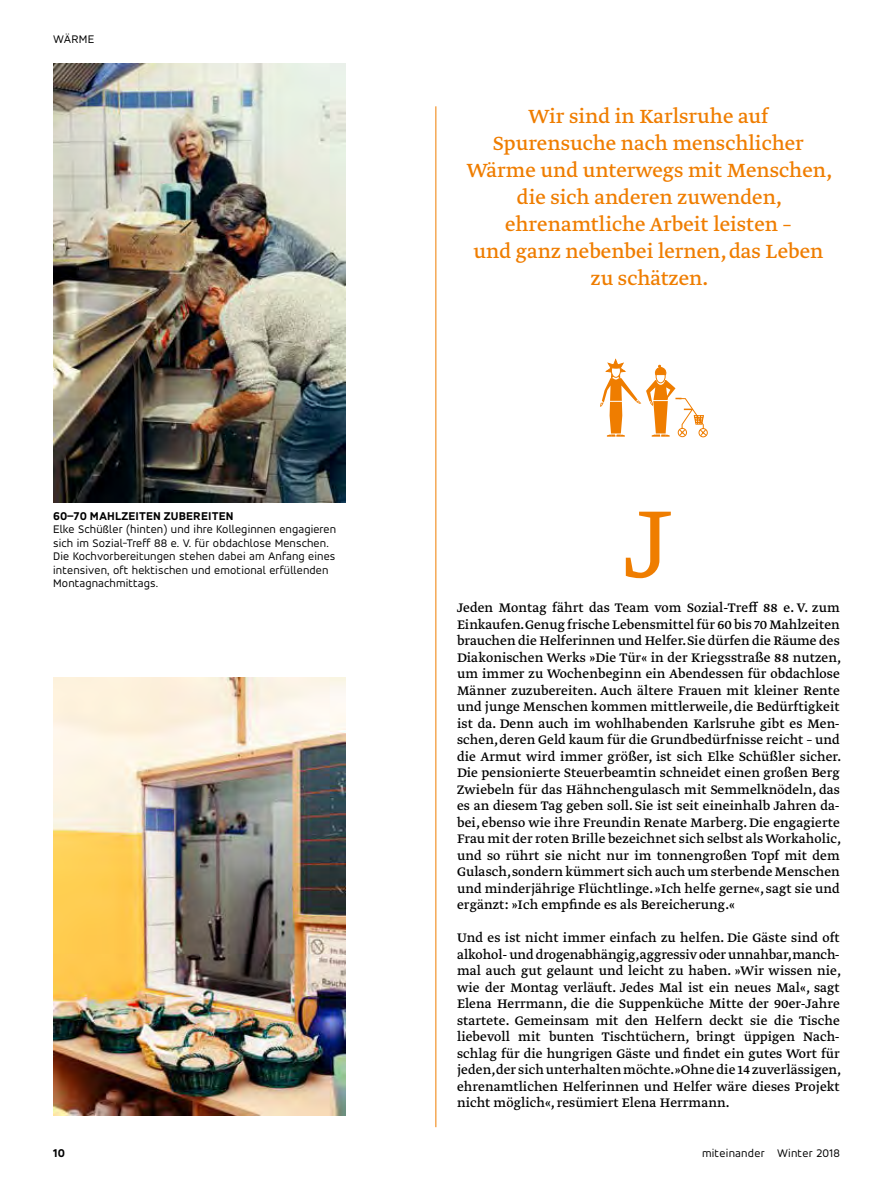
<style>
.page{position:relative;width:893px;height:1191px;background:#fff}
.page>*{position:absolute;margin:0;border:0;box-sizing:border-box;transform-origin:0 0}
.t1{font:112.5px "Greta Text Pro Light Min";color:#ef7d00}
.t2{font:22.5px/27px "Greta Text Pro";color:#ef7d00;text-align:center}
.t3{font:14.7px/16.5px "Greta Text Pro";letter-spacing:.005em;color:#000}
.t4{font:12px/13.5px "Accord Alternate";letter-spacing:.01em;color:#000}
.t5{font:700 expanded 12px "Accord Alternate";letter-spacing:.01em;color:#000}
</style>
<div class="page">
<img style="left:53px;top:64px;width:292px;height:438px">
<img style="left:53px;top:677px;width:292px;height:438px">
<svg style="left:600px;top:359px;width:108px;height:78px"></svg>
<hr style="left:435px;top:106px;width:1px;height:1021px;background:#ef7d00">
<p class="t4" style="left:53px;top:32px;width:43px">WÄRME</p>
<p class="t5" style="left:53px;top:508px;width:182px">60–70 MAHLZEITEN ZUBEREITEN</p>
<p class="t4" style="left:53px;top:522px;width:284px">Elke Schüßler (hinten) und ihre Kolleginnen engagieren sich im Sozial-Treff 88 e. V. für obdachlose Menschen.<br>Die Kochvorbereitungen stehen dabei am Anfang eines intensiven, oft hektischen und emotional erfüllenden Montagnachmittags.</p>
<h2 class="t2" style="left:467px;top:104px;width:367px">Wir sind in Karlsruhe auf<br>Spurensuche nach menschlicher<br>Wärme und unterwegs mit Menschen, die sich anderen zuwenden, ehrenamtliche Arbeit leisten –<br>und ganz nebenbei lernen, das Leben zu schätzen.</h2>
<h1 class="t1" style="left:625px;top:476px;width:49px">J</h1>
<p class="t3" style="left:457px;top:600px;width:386px">Jeden Montag fährt das Team vom Sozial-Treff 88 e. V. zum Einkaufen.Genug frische Lebensmittel für 60 bis 70 Mahlzeiten brauchen die Helferinnen und Helfer. Sie dürfen die Räume des Diakonischen Werks »Die Tür« in der Kriegsstraße 88 nutzen, um immer zu Wochenbeginn ein Abendessen für obdachlose Männer zuzubereiten. Auch ältere Frauen mit kleiner Rente und junge Menschen kommen mittlerweile, die Bedürftigkeit ist da. Denn auch im wohlhabenden Karlsruhe gibt es Men&shy;schen, deren Geld kaum für die Grundbedürfnisse reicht – und die Armut wird immer größer, ist sich Elke Schüßler sicher.<br>Die pensionierte Steuerbeamtin schneidet einen großen Berg Zwiebeln für das Hähnchengulasch mit Semmelknödeln, das es an diesem Tag geben soll. Sie ist seit eineinhalb Jahren da&shy;bei, ebenso wie ihre Freundin Renate Marberg. Die engagierte Frau mit der roten Brille bezeichnet sich selbst als Workaholic, und so rührt sie nicht nur im tonnengroßen Topf mit dem Gulasch, sondern kümmert sich auch um sterbende Menschen und minderjährige Flüchtlinge. »Ich helfe gerne«, sagt sie und ergänzt: »Ich empfinde es als Bereicherung.«</p>
<p class="t3" style="left:457px;top:930px;width:386px">Und es ist nicht immer einfach zu helfen. Die Gäste sind oft alkohol- und drogenabhängig,aggressiv oder unnahbar,manch&shy;mal auch gut gelaunt und leicht zu haben. »Wir wissen nie, wie der Montag verläuft. Jedes Mal ist ein neues Mal«, sagt Elena Herrmann, die die Suppenküche Mitte der 90er-Jahre startete. Gemeinsam mit den Helfern deckt sie die Tische liebevoll mit bunten Tischtüchern, bringt üppigen Nach&shy;schlag für die hungrigen Gäste und findet ein gutes Wort für jeden, der sich unterhalten möchte.»Ohne die 14 zuverlässigen, ehrenamtlichen Helferinnen und Helfer wäre dieses Projekt nicht möglich«, resümiert Elena Herrmann.</p>
<p class="t5" style="left:53px;top:1145px;width:13px">10</p>
<p class="t4" style="left:702px;top:1146px;width:139px">miteinander Winter 2018</p>
</div>
